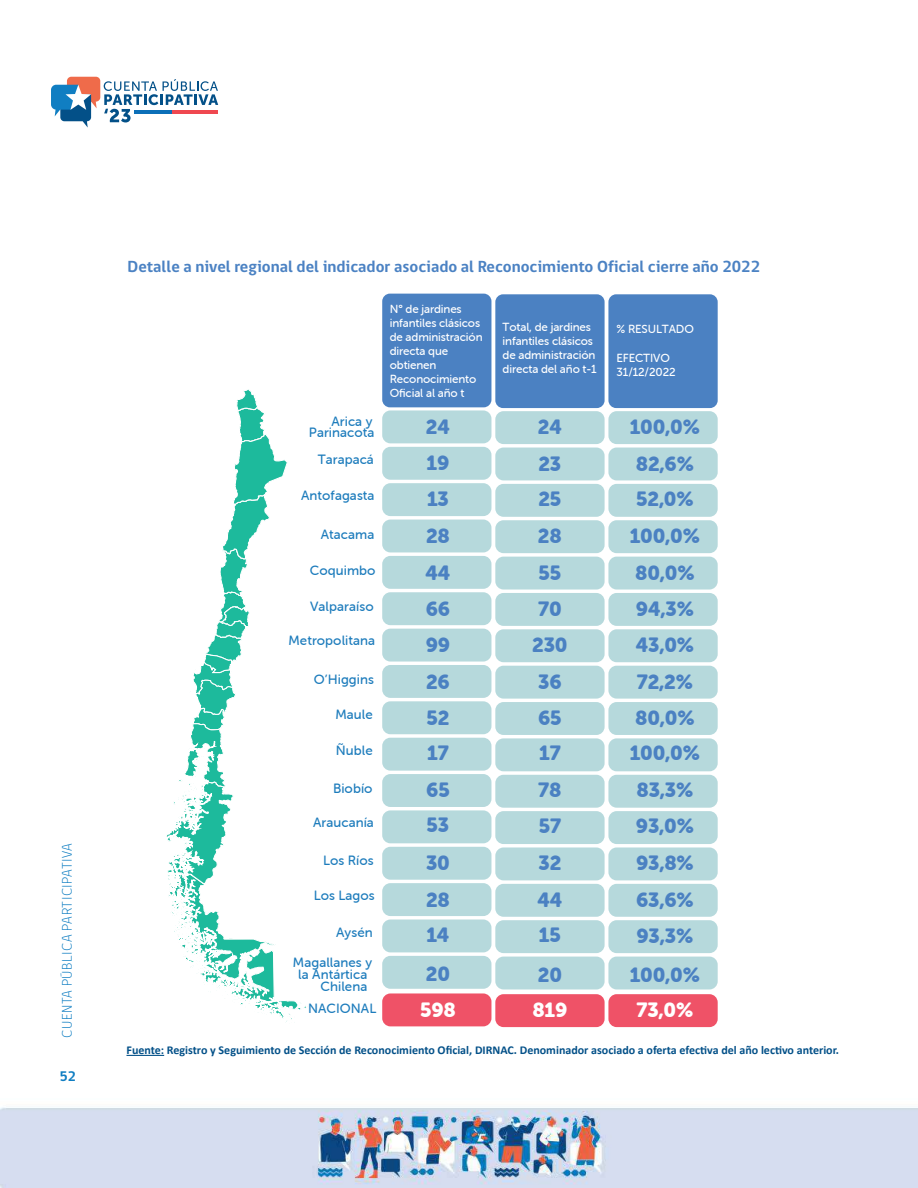
<style>
.page{position:relative;width:918px;height:1188px;background:#fff}
.page>*{position:absolute;margin:0;border:0;box-sizing:border-box;transform-origin:0 0}
.t1{font:20.25px/36.3px "Museo Sans Rounded 900";letter-spacing:-.01em;color:#4b81c2;text-align:justify}
.t2{font:20.25px "Museo Sans Rounded 900";letter-spacing:-.01em;color:#fff}
.t3{font:700 16.5px "gob CL";color:#4b82c3}
.t4{font:300 14.25px "gob CL";letter-spacing:.035em;color:#107ec2}
.t5{font:700 14.25px "gob CL";color:#107ec2}
.t6{font:13.5px/10.8px "Museo Sans Rounded 500";letter-spacing:.005em;color:#1d7cbc;text-align:right}
.t7{font:700 12px "Calibri";color:#035088}
.t8{font:11.7px/14.1px "Museo Sans Rounded 500";letter-spacing:-.01em;color:#fff}
</style>
<div class="page">
<img style="left:0;top:1107px;width:918px;height:81px">
<svg style="left:104px;top:79px;width:114px;height:43px"></svg>
<div style="left:67px;top:77px;width:33px;height:25px;background:#ef6b4a;border-radius:4px"></div>
<svg style="left:51px;top:85px;width:46px;height:43px"></svg>
<div style="left:382px;top:294px;width:109px;height:113px;background:#4b81c2;border-radius:8px"></div>
<div style="left:382px;top:410px;width:109px;height:33px;background:#b6d9dc;border-radius:8px"></div>
<div style="left:382px;top:447px;width:109px;height:33px;background:#b6d9dc;border-radius:8px"></div>
<div style="left:382px;top:483px;width:109px;height:33px;background:#b6d9dc;border-radius:8px"></div>
<div style="left:382px;top:520px;width:109px;height:32px;background:#b6d9dc;border-radius:8px"></div>
<div style="left:382px;top:556px;width:109px;height:33px;background:#b6d9dc;border-radius:8px"></div>
<div style="left:382px;top:592px;width:109px;height:33px;background:#b6d9dc;border-radius:8px"></div>
<div style="left:382px;top:629px;width:109px;height:33px;background:#b6d9dc;border-radius:8px"></div>
<div style="left:382px;top:665px;width:109px;height:33px;background:#b6d9dc;border-radius:8px"></div>
<div style="left:382px;top:701px;width:109px;height:33px;background:#b6d9dc;border-radius:8px"></div>
<div style="left:382px;top:738px;width:109px;height:33px;background:#b6d9dc;border-radius:8px"></div>
<div style="left:382px;top:774px;width:109px;height:33px;background:#b6d9dc;border-radius:8px"></div>
<div style="left:382px;top:810px;width:109px;height:33px;background:#b6d9dc;border-radius:8px"></div>
<div style="left:382px;top:847px;width:109px;height:33px;background:#b6d9dc;border-radius:8px"></div>
<div style="left:382px;top:883px;width:109px;height:33px;background:#b6d9dc;border-radius:8px"></div>
<div style="left:382px;top:920px;width:109px;height:32px;background:#b6d9dc;border-radius:8px"></div>
<div style="left:382px;top:956px;width:109px;height:33px;background:#b6d9dc;border-radius:8px"></div>
<div style="left:382px;top:993px;width:109px;height:33px;background:#ef5267;border-radius:8px"></div>
<div style="left:495px;top:294px;width:110px;height:114px;background:#4b81c2;border-radius:8px"></div>
<div style="left:495px;top:411px;width:110px;height:33px;background:#b6d9dc;border-radius:8px"></div>
<div style="left:495px;top:448px;width:110px;height:32px;background:#b6d9dc;border-radius:8px"></div>
<div style="left:495px;top:484px;width:110px;height:33px;background:#b6d9dc;border-radius:8px"></div>
<div style="left:495px;top:520px;width:110px;height:33px;background:#b6d9dc;border-radius:8px"></div>
<div style="left:495px;top:557px;width:110px;height:33px;background:#b6d9dc;border-radius:8px"></div>
<div style="left:495px;top:593px;width:110px;height:33px;background:#b6d9dc;border-radius:8px"></div>
<div style="left:495px;top:629px;width:110px;height:33px;background:#b6d9dc;border-radius:8px"></div>
<div style="left:495px;top:666px;width:110px;height:33px;background:#b6d9dc;border-radius:8px"></div>
<div style="left:495px;top:702px;width:110px;height:33px;background:#b6d9dc;border-radius:8px"></div>
<div style="left:495px;top:738px;width:110px;height:33px;background:#b6d9dc;border-radius:8px"></div>
<div style="left:495px;top:775px;width:110px;height:33px;background:#b6d9dc;border-radius:8px"></div>
<div style="left:495px;top:811px;width:110px;height:33px;background:#b6d9dc;border-radius:8px"></div>
<div style="left:495px;top:847px;width:110px;height:33px;background:#b6d9dc;border-radius:8px"></div>
<div style="left:495px;top:884px;width:110px;height:33px;background:#b6d9dc;border-radius:8px"></div>
<div style="left:495px;top:920px;width:110px;height:33px;background:#b6d9dc;border-radius:8px"></div>
<div style="left:495px;top:957px;width:110px;height:32px;background:#b6d9dc;border-radius:8px"></div>
<div style="left:495px;top:994px;width:110px;height:33px;background:#ef5267;border-radius:8px"></div>
<div style="left:608px;top:294px;width:110px;height:114px;background:#4b81c2;border-radius:8px"></div>
<div style="left:608px;top:411px;width:110px;height:33px;background:#b6d9dc;border-radius:8px"></div>
<div style="left:608px;top:448px;width:110px;height:32px;background:#b6d9dc;border-radius:8px"></div>
<div style="left:608px;top:484px;width:110px;height:33px;background:#b6d9dc;border-radius:8px"></div>
<div style="left:608px;top:520px;width:110px;height:33px;background:#b6d9dc;border-radius:8px"></div>
<div style="left:608px;top:557px;width:110px;height:33px;background:#b6d9dc;border-radius:8px"></div>
<div style="left:608px;top:593px;width:110px;height:33px;background:#b6d9dc;border-radius:8px"></div>
<div style="left:608px;top:629px;width:110px;height:33px;background:#b6d9dc;border-radius:8px"></div>
<div style="left:608px;top:666px;width:110px;height:33px;background:#b6d9dc;border-radius:8px"></div>
<div style="left:608px;top:702px;width:110px;height:33px;background:#b6d9dc;border-radius:8px"></div>
<div style="left:608px;top:738px;width:110px;height:33px;background:#b6d9dc;border-radius:8px"></div>
<div style="left:608px;top:775px;width:110px;height:33px;background:#b6d9dc;border-radius:8px"></div>
<div style="left:608px;top:811px;width:110px;height:33px;background:#b6d9dc;border-radius:8px"></div>
<div style="left:608px;top:847px;width:110px;height:33px;background:#b6d9dc;border-radius:8px"></div>
<div style="left:608px;top:884px;width:110px;height:33px;background:#b6d9dc;border-radius:8px"></div>
<div style="left:608px;top:920px;width:110px;height:33px;background:#b6d9dc;border-radius:8px"></div>
<div style="left:608px;top:957px;width:110px;height:32px;background:#b6d9dc;border-radius:8px"></div>
<div style="left:608px;top:994px;width:110px;height:33px;background:#ef5267;border-radius:8px"></div>
<svg style="left:166px;top:389px;width:140px;height:633px"></svg>
<hr style="left:126px;top:1055px;width:38px;height:1px;background:#035088">
<p class="t4" style="left:57px;top:1038px;width:196px;rotate:-90deg">CUENTA PÚBLICA PARTICIPATIVA</p>
<p class="t5" style="left:60px;top:1067px;width:18px">52</p>
<h2 class="t3" style="left:128px;top:255px;width:634px">Detalle a nivel regional del indicador asociado al Reconocimiento Oficial cierre año 2022</h2>
<p class="t6" style="left:309px;top:416px;width:67px">Arica y<br>Parinacota</p>
<p class="t6" style="left:318px;top:454px;width:58px">Tarapacá</p>
<p class="t6" style="left:301px;top:490px;width:75px">Antofagasta</p>
<p class="t6" style="left:321px;top:529px;width:55px">Atacama</p>
<p class="t6" style="left:310px;top:565px;width:67px">Coquimbo</p>
<p class="t6" style="left:310px;top:601px;width:65px">Valparaíso</p>
<p class="t6" style="left:289px;top:635px;width:88px">Metropolitana</p>
<p class="t6" style="left:314px;top:674px;width:62px">O’Higgins</p>
<p class="t6" style="left:335px;top:709px;width:39px">Maule</p>
<p class="t6" style="left:336px;top:745px;width:38px">Ñuble</p>
<p class="t6" style="left:333px;top:783px;width:41px">Biobío</p>
<p class="t6" style="left:313px;top:817px;width:62px">Araucanía</p>
<p class="t6" style="left:323px;top:856px;width:52px">Los Ríos</p>
<p class="t6" style="left:314px;top:890px;width:62px">Los Lagos</p>
<p class="t6" style="left:336px;top:927px;width:38px">Aysén</p>
<p class="t6" style="left:293px;top:957px;width:81px">Magallanes y</p>
<p class="t6" style="left:298px;top:969px;width:71px">la Antártica</p>
<p class="t6" style="left:321px;top:981px;width:48px">Chilena</p>
<p class="t8" style="left:390px;top:302px;width:94px">N° de jardines infantiles clásicos de administración directa que obtienen<br>Reconocimiento<br>Oficial al año t</p>
<h1 class="t1" style="left:426px;top:408px;width:27px">24<br>19<br>13<br>28<br>44<br>66<br>99<br>26<br>52<br>17</h1>
<h1 class="t1" style="left:426px;top:772px;width:25px">65<br>53<br>30<br>28<br>14</h1>
<h1 class="t1" style="left:426px;top:956px;width:26px">20</h1>
<p class="t8" style="left:503px;top:320px;width:96px">Total, de jardines infantiles clásicos de administración directa del año t-1</p>
<p class="t8" style="left:617px;top:322px;width:79px">% RESULTADO</p>
<p class="t8" style="left:617px;top:351px;width:61px">EFECTIVO<br>31/12/2022</p>
<h1 class="t1" style="left:532px;top:409px;width:37px;text-align:center">24<br>23<br>25<br>28<br>55<br>70<br>230<br>36<br>65<br>17</h1>
<h1 class="t1" style="left:537px;top:772px;width:27px">78<br>57<br>32<br>44<br>15</h1>
<h1 class="t1" style="left:538px;top:956px;width:26px">20</h1>
<h1 class="t1" style="left:630px;top:409px;width:72px;text-align:center">100,0%<br>82,6%<br>52,0%<br>100,0%<br>80,0%<br>94,3%<br>43,0%<br>72,2%<br>80,0%<br>100,0%</h1>
<h1 class="t1" style="left:636px;top:772px;width:60px">83,3% 93,0% 93,8% 63,6% 93,3%</h1>
<h1 class="t1" style="left:630px;top:956px;width:72px">100,0%</h1>
<h1 class="t2" style="left:420px;top:999px;width:37px">598</h1>
<h1 class="t2" style="left:532px;top:999px;width:37px">819</h1>
<h1 class="t2" style="left:637px;top:999px;width:58px">73,0%</h1>
<p class="t7" style="left:126px;top:1043px;width:714px">Fuente: Registro y Seguimiento de Sección de Reconocimiento Oficial, DIRNAC. Denominador asociado a oferta efectiva del año lectivo anterior.</p>
<p class="t6" style="left:308px;top:1003px;width:70px">NACIONAL</p>
</div>
